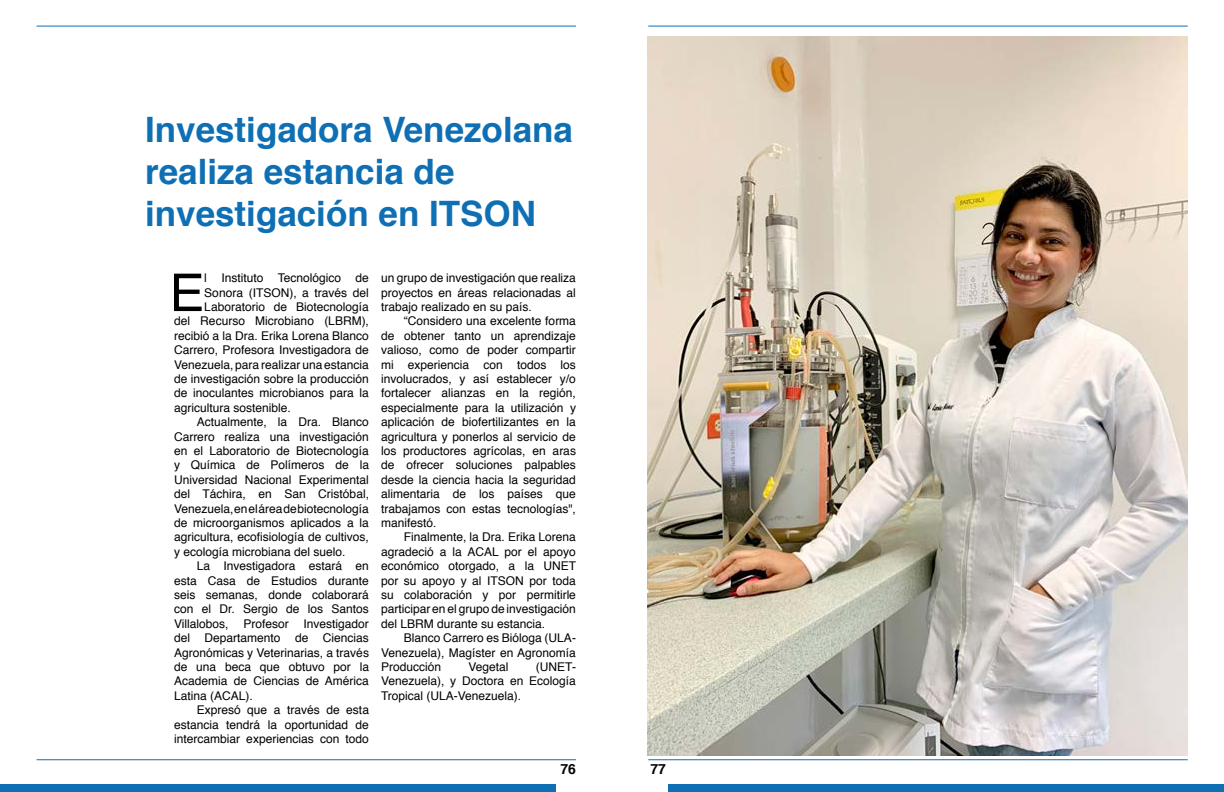
<style>
.page{position:relative;width:1224px;height:792px;background:#fff}
.page>*{position:absolute;margin:0;border:0;box-sizing:border-box;transform-origin:0 0}
.t1{font:52.2px "Helvetica";color:#000}
.t2{font:700 35px/42px "Helvetica";color:#0f6fb4}
.t3{font:700 14px "Helvetica";color:#000}
.t4{font:12px/14.4px "Helvetica";color:#000;text-align:justify}
</style>
<div class="page">
<div style="left:0;top:784px;width:556px;height:8px;background:#0f6fb4"></div>
<div style="left:668px;top:784px;width:556px;height:8px;background:#0f6fb4"></div>
<hr style="left:37px;top:26px;width:539px;height:1px;background:#0f6fb4">
<hr style="left:37px;top:759px;width:539px;height:1px;background:#0f6fb4">
<hr style="left:648px;top:26px;width:540px;height:1px;background:#0f6fb4">
<hr style="left:648px;top:759px;width:540px;height:1px;background:#0f6fb4">
<img style="left:647px;top:36px;width:541px;height:720px">
<h2 class="t2" style="left:145px;top:109px;width:429px">Investigadora Venezolana realiza estancia de investigación en ITSON</h2>
<h1 class="t1" style="left:170px;top:252px;width:36px">E</h1>
<p class="t4" style="left:204px;top:271px;width:166px">l Instituto Tecnológico de</p>
<p class="t4" style="left:204px;top:286px;width:166px">Sonora (ITSON), a través del</p>
<p class="t4" style="left:204px;top:300px;width:166px">Laboratorio de Biotecnología</p>
<p class="t4" style="left:174px;top:314px;width:196px">del Recurso Microbiano (LBRM),</p>
<p class="t4" style="left:174px;top:329px;width:196px">recibió a la Dra. Erika Lorena Blanco</p>
<p class="t4" style="left:174px;top:343px;width:196px">Carrero, Profesora Investigadora de</p>
<p class="t4" style="left:174px;top:358px;width:196px">Venezuela, para realizar una estancia</p>
<p class="t4" style="left:174px;top:372px;width:196px">de investigación sobre la producción</p>
<p class="t4" style="left:174px;top:386px;width:196px">de inoculantes microbianos para la</p>
<p class="t4" style="left:174px;top:401px;width:118px">agricultura sostenible.</p>
<p class="t4" style="left:197px;top:415px;width:174px">Actualmente, la Dra. Blanco</p>
<p class="t4" style="left:174px;top:430px;width:196px">Carrero realiza una investigación</p>
<p class="t4" style="left:174px;top:444px;width:196px">en el Laboratorio de Biotecnología</p>
<p class="t4" style="left:174px;top:458px;width:197px">y Química de Polímeros de la</p>
<p class="t4" style="left:174px;top:473px;width:196px">Universidad Nacional Experimental</p>
<p class="t4" style="left:174px;top:487px;width:197px">del Táchira, en San Cristóbal,</p>
<p class="t4" style="left:174px;top:502px;width:196px">Venezuela, en el área de biotecnología</p>
<p class="t4" style="left:174px;top:516px;width:196px">de microorganismos aplicados a la</p>
<p class="t4" style="left:174px;top:530px;width:196px">agricultura, ecofisiología de cultivos,</p>
<p class="t4" style="left:174px;top:545px;width:173px">y ecología microbiana del suelo.</p>
<p class="t4" style="left:197px;top:559px;width:174px">La Investigadora estará en</p>
<p class="t4" style="left:174px;top:574px;width:196px">esta Casa de Estudios durante</p>
<p class="t4" style="left:174px;top:588px;width:196px">seis semanas, donde colaborará</p>
<p class="t4" style="left:174px;top:602px;width:196px">con el Dr. Sergio de los Santos</p>
<p class="t4" style="left:174px;top:617px;width:196px">Villalobos, Profesor Investigador</p>
<p class="t4" style="left:174px;top:631px;width:196px">del Departamento de Ciencias</p>
<p class="t4" style="left:174px;top:646px;width:196px">Agronómicas y Veterinarias, a través</p>
<p class="t4" style="left:174px;top:660px;width:197px">de una beca que obtuvo por la</p>
<p class="t4" style="left:174px;top:674px;width:196px">Academia de Ciencias de América</p>
<p class="t4" style="left:174px;top:689px;width:80px">Latina (ACAL).</p>
<p class="t4" style="left:197px;top:703px;width:174px">Expresó que a través de esta</p>
<p class="t4" style="left:174px;top:718px;width:196px">estancia tendrá la oportunidad de</p>
<p class="t4" style="left:174px;top:732px;width:196px">intercambiar experiencias con todo</p>
<p class="t4" style="left:381px;top:271px;width:196px">un grupo de investigación que realiza proyectos en áreas relacionadas al trabajo realizado en su país.</p>
<p class="t4" style="left:381px;top:314px;width:196px;text-indent:23px">“Considero una excelente forma de obtener tanto un aprendizaje valioso, como de poder compartir mi experiencia con todos los involucrados, y así establecer y/o fortalecer alianzas en la región, especialmente para la utilización y aplicación de biofertilizantes en la agricultura y ponerlos al servicio de los productores agrícolas, en aras de ofrecer soluciones palpables desde la ciencia hacia la seguridad alimentaria de los países que trabajamos con estas tecnologías", manifestó.</p>
<p class="t4" style="left:381px;top:530px;width:197px;text-indent:23px">Finalmente, la Dra. Erika Lorena agradeció a la ACAL por el apoyo económico otorgado, a la UNET por su apoyo y al ITSON por toda su colaboración y por permitirle participar en el grupo de investigación del LBRM durante su estancia.</p>
<p class="t4" style="left:381px;top:631px;width:196px;text-indent:23px">Blanco Carrero es Bióloga (ULA-Venezuela), Magíster en Agronomía Producción</p>
<p class="t4" style="left:381px;top:660px;width:196px;text-indent:155px">(UNET-Venezuela), y Doctora en Ecología Tropical (ULA-Venezuela).</p>
<p class="t4" style="left:468px;top:660px;width:42px">Vegetal</p>
<p class="t3" style="left:560px;top:757px;width:17px">76</p>
<p class="t3" style="left:651px;top:757px;width:17px">77</p>
</div>
